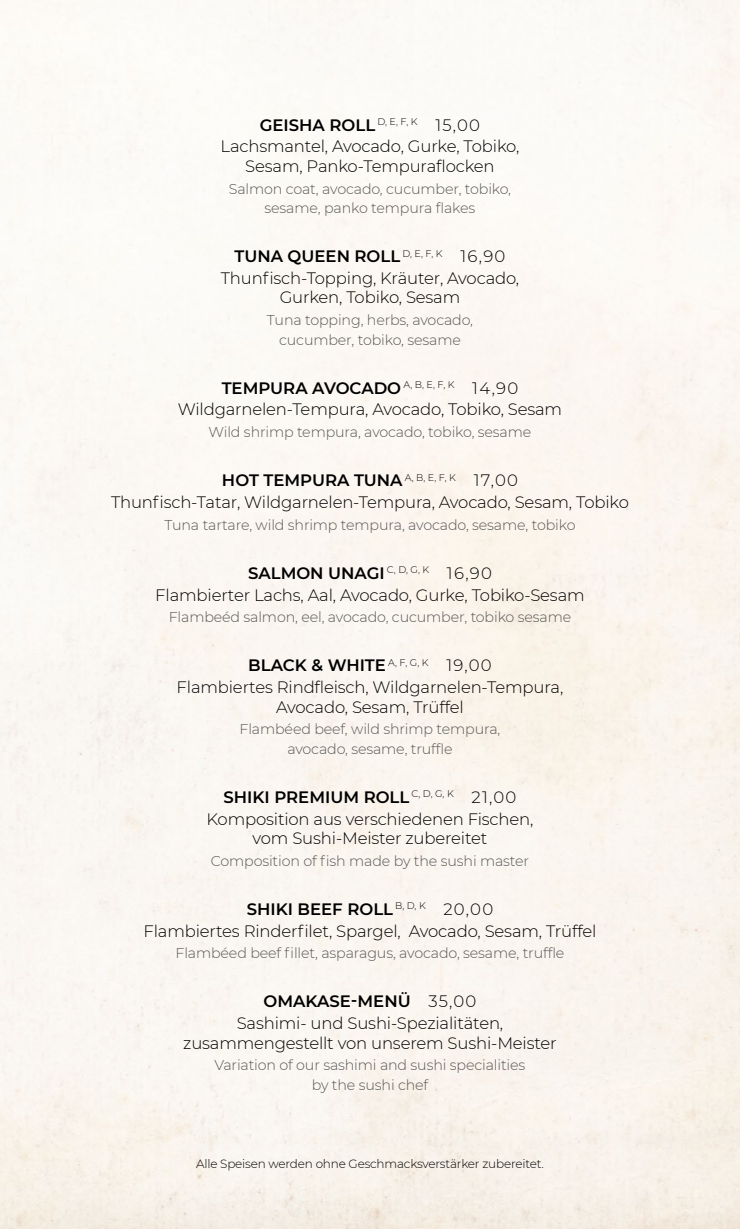
<style>
.page{position:relative;width:740px;height:1229px;background:#fff}
.page>*{position:absolute;margin:0;border:0;box-sizing:border-box;transform-origin:0 0}
.t1{font:300 16.5px/19.5px "Montserrat";letter-spacing:-.01em;color:#000;text-align:center}
.t2{font:600 16.5px "Montserrat";color:#000}
.t3{font:300 14.25px/19.5px "Montserrat";letter-spacing:-.01em;color:#575756;text-align:center}
.t4{font:300 12px "Montserrat";letter-spacing:-.015em;color:#000}
.t5{font:300 9.6px "Montserrat";color:#000}
.s1{font-size:16.5px}
.s2{font-weight:600;font-size:16.5px}
.s3{font-weight:600}
</style>
<div class="page">
<p class="t2" style="left:260px;top:113px;width:82px">GEISHA ROLL</p>
<p class="t5" style="left:377px;top:115px;width:104px">D, E, F, K <span class="s1">15,00</span></p>
<p class="t1" style="left:221px;top:136px;width:300px">Lachsmantel, Avocado, Gurke, Tobiko,<br>Sesam, Panko-Tempuraflocken</p>
<p class="t3" style="left:229px;top:178px;width:284px">Salmon coat, avocado, cucumber, tobiko, sesame, panko tempura flakes</p>
<p class="t2" style="left:235px;top:245px;width:132px">TUNA QUEEN ROLL</p>
<p class="t5" style="left:402px;top:247px;width:104px">D, E, F, K <span class="s1">16,90</span></p>
<p class="t1" style="left:221px;top:268px;width:300px">Thunfisch-Topping, Kräuter, Avocado,<br>Gurken, Tobiko, Sesam</p>
<p class="t3" style="left:267px;top:310px;width:208px">Tuna topping, herbs, avocado, cucumber, tobiko, sesame</p>
<p class="t2" style="left:222px;top:376px;width:13px">TEMP</p>
<p class="t2" style="left:270px;top:376px;width:79px">URA AVOCA</p>
<p class="t5" style="left:374px;top:378px;width:146px"><span class="s2">DO</span> A, B, E, F, K <span class="s1">14,90</span></p>
<p class="t1" style="left:178px;top:399px;width:386px">Wildgarnelen-Tempura, Avocado, Tobiko, Sesam</p>
<p class="t3" style="left:209px;top:422px;width:324px">Wild shrimp tempura, avocado, tobiko, sesame</p>
<p class="t2" style="left:222px;top:469px;width:55px">HOT TEMP</p>
<p class="t5" style="left:312px;top:471px;width:207px"><span class="s2">URA TUNA</span> A, B, E, F, K <span class="s1">17,00</span></p>
<p class="t1" style="left:111px;top:492px;width:519px">Thunfisch-Tatar, Wildgarnelen-Tempura, Avocado, Sesam, Tobiko</p>
<p class="t3" style="left:164px;top:514px;width:412px">Tuna tartare, wild shrimp tempura, avocado, sesame, tobiko</p>
<p class="t2" style="left:248px;top:561px;width:14px">SALMO</p>
<p class="t5" style="left:310px;top:563px;width:183px"><span class="s2">N UNAGI</span> C, D, G, K <span class="s1">16,90</span></p>
<p class="t1" style="left:155px;top:584px;width:431px">Flambierter Lachs, Aal, Avocado, Gurke, Tobiko-Sesam</p>
<p class="t3" style="left:169px;top:607px;width:404px">Flambeéd salmon, eel, avocado, cucumber, tobiko sesame</p>
<p class="t2" style="left:248px;top:654px;width:25px">BLACK</p>
<p class="t5" style="left:311px;top:656px;width:182px"><span class="s2">&amp; WHITE</span> A, F, G, K <span class="s1">19,00</span></p>
<p class="t1" style="left:177px;top:677px;width:388px">Flambiertes Rindfleisch, Wildgarnelen-Tempura,<br>Avocado, Sesam, Trüffel</p>
<p class="t3" style="left:240px;top:719px;width:262px">Flambéed beef, wild shrimp tempura, avocado, sesame, truffle</p>
<p class="t2" style="left:223px;top:785px;width:153px">SHIKI PREMIUM ROLL</p>
<p class="t5" style="left:411px;top:787px;width:106px">C, D, G, K <span class="s1">21,00</span></p>
<p class="t1" style="left:207px;top:808px;width:328px">Komposition aus verschiedenen Fischen, vom Sushi-Meister zubereitet</p>
<p class="t3" style="left:211px;top:850px;width:320px">Composition of fish made by the sushi master</p>
<p class="t2" style="left:247px;top:897px;width:113px">SH IKI BEEF ROLL</p>
<p class="t5" style="left:395px;top:899px;width:99px">B, D, K <span class="s1">20,00</span></p>
<p class="t1" style="left:143px;top:920px;width:454px">Flambiertes Rinderfilet, Spargel, Avocado, Sesam, Trüffel</p>
<p class="t3" style="left:175px;top:943px;width:390px">Flambéed beef fillet, asparagus, avocado, sesame, truffle</p>
<p class="t1" style="left:237px;top:990px;width:268px;line-height:21.6px"><span class="s3">OMAKASE-MENÜ</span> 35,00<br>Sashimi- und Sushi-Spezialitäten,</p>
<p class="t1" style="left:183px;top:1032px;width:375px">zusammengestellt von unserem Sushi-Meister</p>
<p class="t3" style="left:215px;top:1055px;width:312px">Variation of our sashimi and sushi specialities by the sushi chef</p>
<p class="t4" style="left:196px;top:1156px;width:349px">Alle Speisen werden ohne Geschmacksverstärker zubereitet.</p>
</div>
